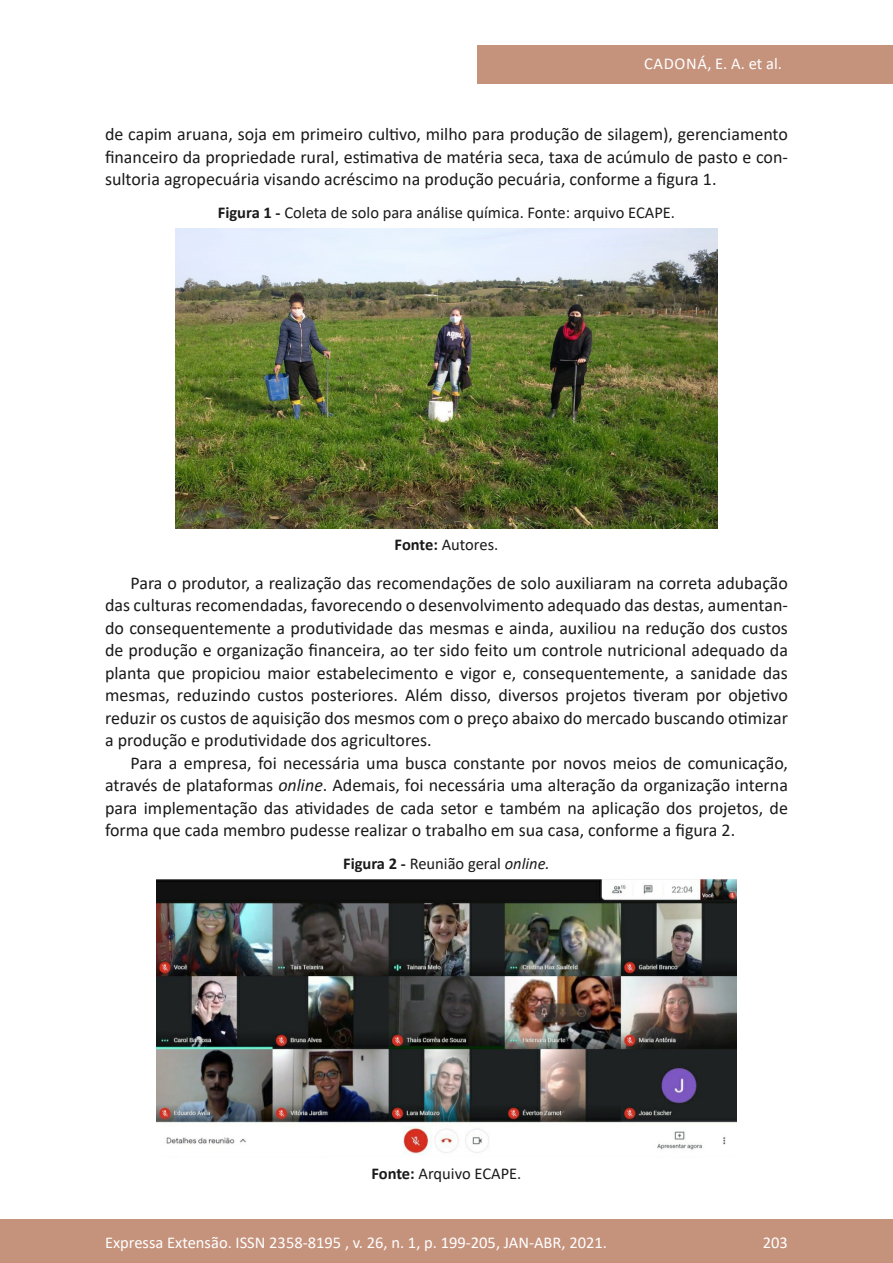
<style>
.page{position:relative;width:893px;height:1263px;background:#fff}
.page>*{position:absolute;margin:0;border:0;box-sizing:border-box;transform-origin:0 0}
.texto{font:18px/22.5px "Calibri";color:#1a1a1a;text-align:justify}
.legenda{font:16.5px "Calibri";color:#1a1a1a}
.t1{font:16.5px "Calibri";color:#fff}
.t2{font:16.5px "Calibri";letter-spacing:.04em;color:#fff}
.s1{font-weight:700}
.s2{font-style:italic}
</style>
<div class="page">
<div style="left:0;top:1219px;width:893px;height:44px;background:#c5927c"></div>
<div style="left:477px;top:45px;width:416px;height:39px;background:#c5927c"></div>
<img style="left:176px;top:229px;width:541px;height:300px">
<img style="left:156px;top:880px;width:581px;height:276px">
<p class="t2" style="left:644px;top:52px;width:139px">CADONÁ, E. A. et al.</p>
<p class="texto" style="left:105px;top:122px;width:684px">de capim aruana, soja em primeiro cultivo, milho para produção de silagem), gerenciamento financeiro da propriedade rural, estimativa de matéria seca, taxa de acúmulo de pasto e con&shy;sultoria agropecuária visando acréscimo na produção pecuária, conforme a figura 1.</p>
<p class="legenda" style="left:218px;top:201px;width:459px"><span class="s1">Figura 1 -</span> Coleta de solo para análise química. Fonte: arquivo ECAPE.</p>
<p class="legenda" style="left:395px;top:533px;width:105px"><span class="s1">Fonte:</span> Autores.</p>
<p class="texto" style="left:105px;top:571px;width:684px;text-indent:26px">Para o produtor, a realização das recomendações de solo auxiliaram na correta adubação das culturas recomendadas, favorecendo o desenvolvimento adequado das destas, aumentan&shy;do consequentemente a produtividade das mesmas e ainda, auxiliou na redução dos custos de produção e organização financeira, ao ter sido feito um controle nutricional adequado da planta que propiciou maior estabelecimento e vigor e, consequentemente, a sanidade das mesmas, reduzindo custos posteriores. Além disso, diversos projetos tiveram por objetivo reduzir os custos de aquisição dos mesmos com o preço abaixo do mercado buscando otimizar a produção e produtividade dos agricultores.</p>
<p class="texto" style="left:105px;top:751px;width:684px;text-indent:26px">Para a empresa, foi necessária uma busca constante por novos meios de comunicação, através de plataformas <span class="s2">online</span>. Ademais, foi necessária uma alteração da organização interna para implementação das atividades de cada setor e também na aplicação dos projetos, de forma que cada membro pudesse realizar o trabalho em sua casa, conforme a figura 2.</p>
<p class="legenda" style="left:343px;top:852px;width:208px"><span class="s1">Figura 2 -</span> Reunião geral <span class="s2">online.</span></p>
<p class="legenda" style="left:371px;top:1161px;width:151px"><span class="s1">Fonte:</span> Arquivo ECAPE.</p>
<p class="t1" style="left:105px;top:1230px;width:503px">Expressa Extensão. ISSN 2358-8195 , v. 26, n. 1, p. 199-205, JAN-ABR, 2021.</p>
<p class="t1" style="left:763px;top:1230px;width:27px">203</p>
</div>
